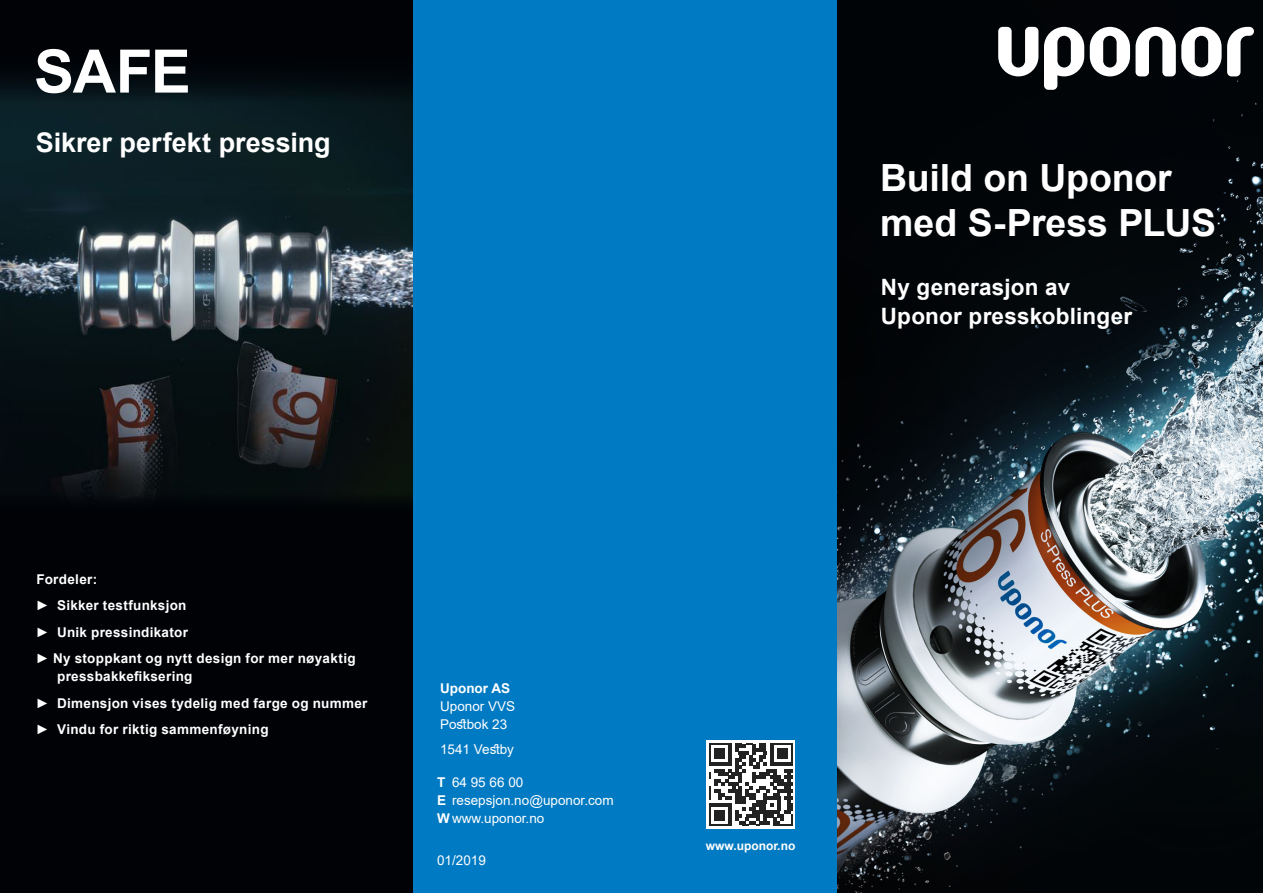
<style>
.page{position:relative;width:1263px;height:893px;background:#fff}
.page>*{position:absolute;margin:0;border:0;box-sizing:border-box;transform-origin:0 0}
.t1{font:700 60px "Arial";color:#fff}
.t2{font:700 37.5px/45px "Arial";letter-spacing:-.005em;color:#fff}
.t3{font:700 27px "Arial";color:#fff}
.t4{font:700 22.5px "Arial";letter-spacing:.01em;color:#fff}
.t5{font:700 13.5px/18px "Arial";letter-spacing:.025em;color:#fff}
._030_copy_black_9_12{font:13.5px/18px "Arial";color:#fff}
._030_copy_black_9_12-2{font:700 12px "Arial";color:#fff}
.s1{font-weight:700}
</style>
<div class="page">
<div style="left:412px;top:0;width:426px;height:893px;background:#007ac2"></div>
<div style="left:706px;top:740px;width:89px;height:89px;background:#fff"></div>
<svg style="left:709px;top:743px;width:83px;height:83px"></svg>
<img style="left:838px;top:0;width:425px;height:893px">
<svg style="left:998px;top:27px;width:40px;height:49px"></svg>
<svg style="left:1227px;top:27px;width:27px;height:49px"></svg>
<svg style="left:1044px;top:27px;width:40px;height:63px"></svg>
<svg style="left:1090px;top:27px;width:131px;height:49px"></svg>
<div style="left:0;top:0;width:412px;height:893px;background:#000206"></div>
<img style="left:0;top:79px;width:412px;height:420px">
<p class="t1" style="left:34px;top:29px;width:158px">SAFE</p>
<p class="t3" style="left:36px;top:123px;width:296px">Sikrer perfekt pressing</p>
<p class="t2" style="left:880px;top:156px;width:337px">Build on Uponor med S-Press PLUS</p>
<p class="t4" style="left:881px;top:271px;width:191px">Ny generasjon av</p>
<p class="t4" style="left:881px;top:300px;width:253px">Uponor presskoblinger</p>
<p class="t5" style="left:37px;top:570px;width:62px">Fordeler:</p>
<p class="t5" style="left:36px;top:597px;width:152px">► Sikker testfunksjon</p>
<p class="t5" style="left:36px;top:623px;width:154px">► Unik pressindikator</p>
<p class="t5" style="left:57px;top:650px;width:300px;text-indent:-21px">► Ny stoppkant og nytt design for mer nøyaktig pressbakkefiksering</p>
<p class="t5" style="left:36px;top:694px;width:333px">► Dimensjon vises tydelig med farge og nummer</p>
<p class="t5" style="left:36px;top:721px;width:234px">► Vindu for riktig sammenføyning</p>
<p class="_030_copy_black_9_12" style="left:440px;top:680px;width:77px"><span class="s1">Uponor AS<br></span>Uponor VVS<br>Postbok 23</p>
<p class="_030_copy_black_9_12" style="left:440px;top:740px;width:75px">1541 Vestby</p>
<p class="_030_copy_black_9_12" style="left:437px;top:773px;width:178px"><span class="s1">T</span> 64 95 66 00<br><span class="s1">E</span> resepsjon.no@uponor.com<br><span class="s1">W</span> www.uponor.no</p>
<p class="_030_copy_black_9_12" style="left:437px;top:851px;width:50px">01/2019</p>
<p class="_030_copy_black_9_12-2" style="left:706px;top:838px;width:91px">www.uponor.no</p>
</div>
